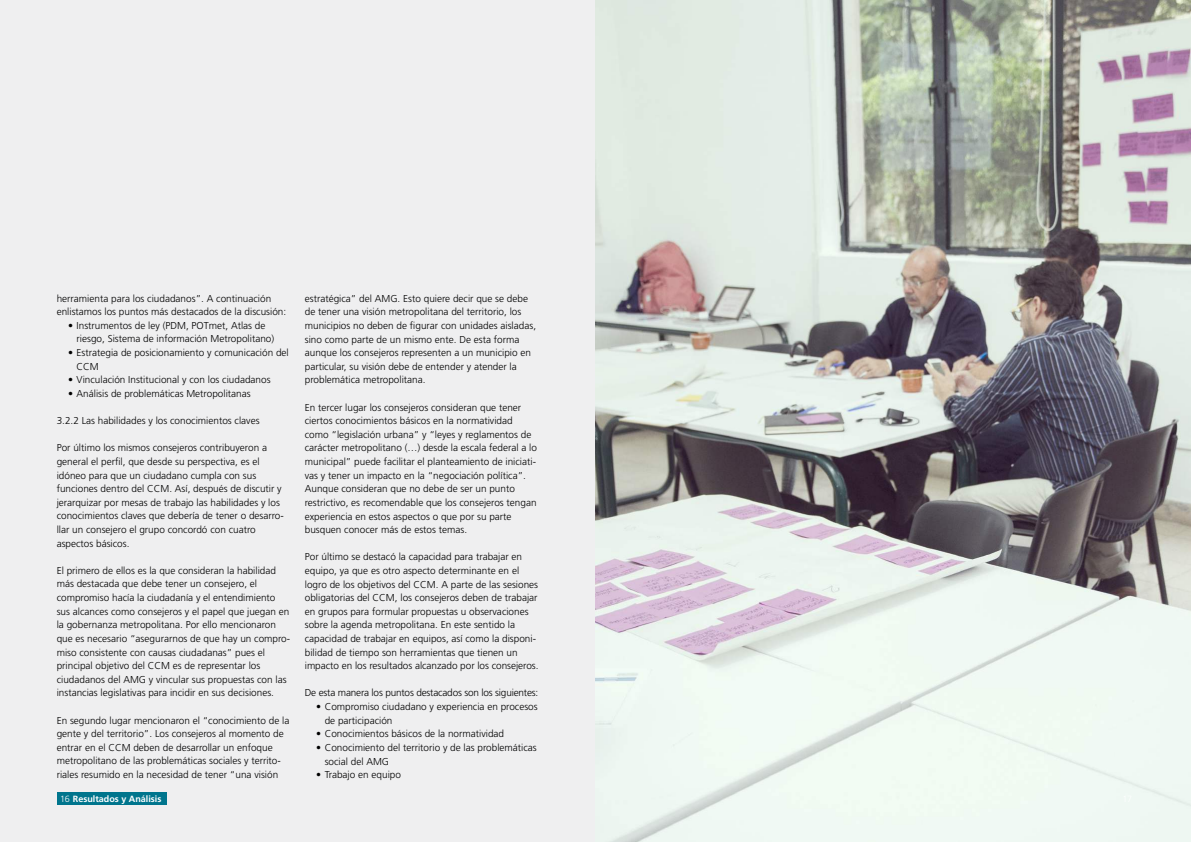
<style>
.page{position:relative;width:1191px;height:842px;background:#fff}
.page>*{position:absolute;margin:0;border:0;box-sizing:border-box;transform-origin:0 0}
.t1{font:300 10px/13.6px "Frutiger LT Std";color:#000}
.t2{font:300 10px "Frutiger LT Std";letter-spacing:-.02em;color:#000}
.t3{font:700 9px "Frutiger LT Std";color:#fff}
.s1{font-weight:300}
</style>
<div class="page">
<div style="left:0;top:0;width:595px;height:842px;background:#efeff0"></div>
<img style="left:595px;top:0;width:596px;height:842px">
<div style="left:57px;top:793px;width:109px;height:12px;background:#00758d"></div>
<p class="t1" style="left:57px;top:292px;width:231px">herramienta para los ciudadanos”. A continuación enlistamos los puntos más destacados de la discusión:</p>
<p class="t1" style="left:77px;top:319px;width:199px;text-indent:-8px">• Instrumentos de ley (PDM, POTmet, Atlas de riesgo, Sistema de información Metropolitano)</p>
<p class="t1" style="left:77px;top:346px;width:214px;text-indent:-8px">• Estrategia de posicionamiento y comunicación del<br>CCM</p>
<p class="t1" style="left:68px;top:373px;width:204px">• Vinculación Institucional y con los ciudadanos</p>
<p class="t1" style="left:68px;top:387px;width:184px">• Análisis de problemáticas Metropolitanas</p>
<p class="t1" style="left:57px;top:414px;width:204px">3.2.2 Las habilidades y los conocimientos claves</p>
<p class="t1" style="left:57px;top:441px;width:229px">Por último los mismos consejeros contribuyeron a general el perfil, que desde su perspectiva, es el idóneo para que un ciudadano cumpla con sus funciones dentro del CCM. Así, después de discutir y jerarquizar por mesas de trabajo las habilidades y los conocimientos claves que debería de tener o desarro&shy;llar un consejero el grupo concordó con cuatro aspectos básicos.</p>
<p class="t1" style="left:57px;top:564px;width:235px">El primero de ellos es la que consideran la habilidad más destacada que debe tener un consejero, el compromiso hacía la ciudadanía y el entendimiento sus alcances como consejeros y el papel que juegan en la gobernanza metropolitana. Por ello mencionaron que es necesario “asegurarnos de que hay un compro&shy;miso consistente con causas ciudadanas” pues el principal objetivo del CCM es de representar los ciudadanos del AMG y vincular sus propuestas con las instancias legislativas para incidir en sus decisiones.</p>
<p class="t1" style="left:57px;top:713px;width:234px">En segundo lugar mencionaron el “conocimiento de la gente y del territorio”. Los consejeros al momento de entrar en el CCM deben de desarrollar un enfoque metropolitano de las problemáticas sociales y territo&shy;riales resumido en la necesidad de tener “una visión</p>
<p class="t3" style="left:60px;top:793px;width:103px"><span class="s1">16</span> Resultados y Análisis</p>
<p class="t1" style="left:305px;top:292px;width:233px">estratégica” del AMG. Esto quiere decir que se debe de tener una visión metropolitana del territorio, los municipios no deben de figurar con unidades aisladas, sino como parte de un mismo ente. De esta forma aunque los consejeros representen a un municipio en particular, su visión debe de entender y atender la problemática metropolitana.</p>
<p class="t1" style="left:305px;top:400px;width:234px">En tercer lugar los consejeros consideran que tener ciertos conocimientos básicos en la normatividad como “legislación urbana” y “leyes y reglamentos de carácter metropolitano (…) desde la escala federal a lo municipal” puede facilitar el planteamiento de iniciati&shy;vas y tener un impacto en la “negociación política”.<br>Aunque consideran que no debe de ser un punto restrictivo, es recomendable que los consejeros tengan experiencia en estos aspectos o que por su parte busquen conocer más de estos temas.</p>
<p class="t1" style="left:305px;top:550px;width:235px">Por último se destacó la capacidad para trabajar en equipo, ya que es otro aspecto determinante en el logro de los objetivos del CCM. A parte de las sesiones obligatorias del CCM, los consejeros deben de trabajar en grupos para formular propuestas u observaciones sobre la agenda metropolitana. En este sentido la capacidad de trabajar en equipos, así como la disponi&shy;bilidad de tiempo son herramientas que tienen un impacto en los resultados alcanzado por los consejeros.</p>
<p class="t2" style="left:305px;top:687px;width:235px">De esta manera los puntos destacados son los siguientes:</p>
<p class="t1" style="left:325px;top:700px;width:215px;text-indent:-8px">• Compromiso ciudadano y experiencia en procesos de participación</p>
<p class="t1" style="left:316px;top:727px;width:189px">• Conocimientos básicos de la normatividad</p>
<p class="t1" style="left:325px;top:741px;width:214px;text-indent:-8px">• Conocimiento del territorio y de las problemáticas social del AMG</p>
<p class="t1" style="left:316px;top:768px;width:86px">• Trabajo en equipo</p>
</div>
